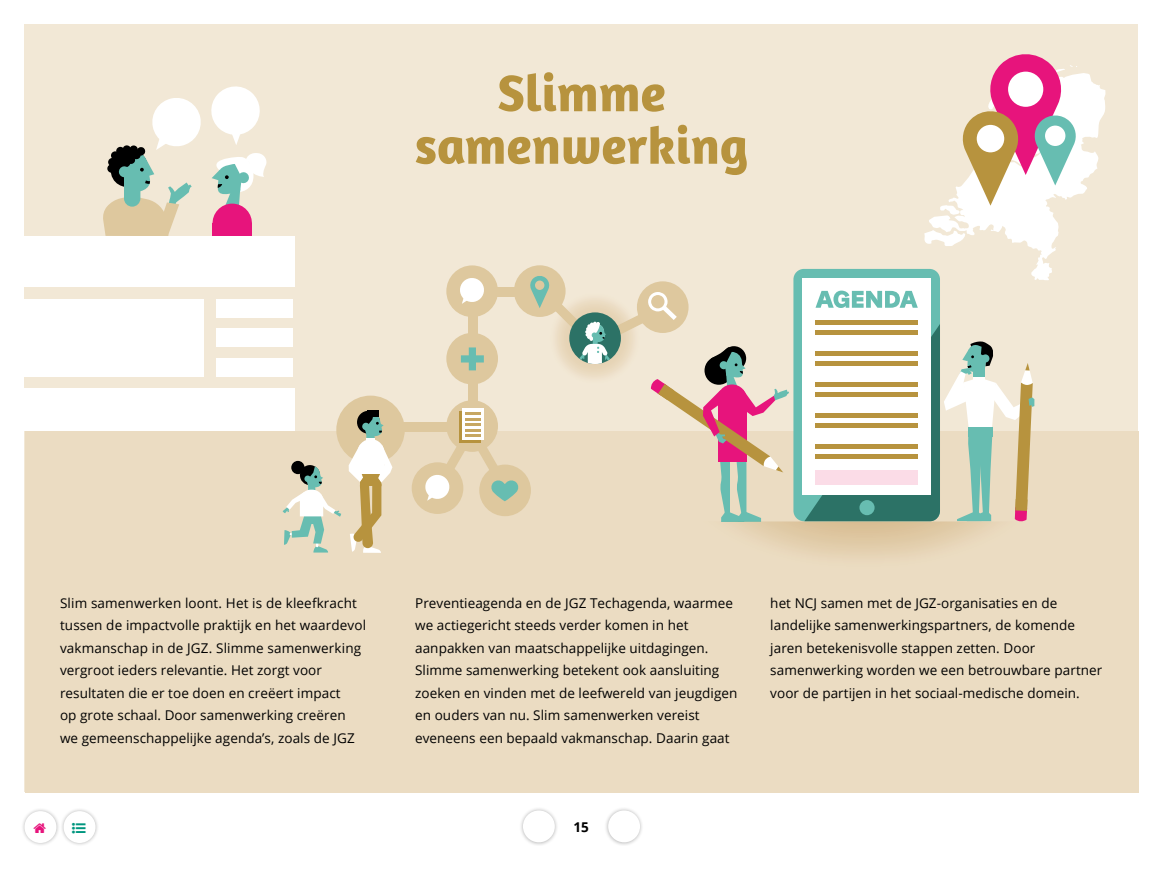
<style>
.page{position:relative;width:1163px;height:870px;background:#fff}
.page>*{position:absolute;margin:0;border:0;box-sizing:border-box;transform-origin:0 0}
.t1{font:700 52.5px/52.5px "Amaranth";color:#b7933e;text-align:center}
.t2{font:13.5px/22.5px "Open Sans";letter-spacing:.005em;color:#000}
.t3{font:700 13.5px "Open Sans";color:#000}
</style>
<div class="page">
<div style="left:25px;top:24px;width:1113px;height:768px;background:#f2e8d6"></div>
<div style="left:25px;top:431px;width:1113px;height:361px;background:#ebdcc2"></div>
<div style="left:216px;top:299px;width:77px;height:18px;background:#fff"></div>
<div style="left:216px;top:329px;width:77px;height:18px;background:#fff"></div>
<div style="left:216px;top:359px;width:77px;height:18px;background:#fff"></div>
<div style="left:0;top:299px;width:204px;height:78px;background:#fff"></div>
<svg style="left:103px;top:86px;width:164px;height:150px"></svg>
<div style="left:0;top:236px;width:294px;height:50px;background:#fff"></div>
<div style="left:0;top:388px;width:294px;height:43px;background:#fff"></div>
<div style="left:336px;top:396px;width:69px;height:68px;background:#dec89e;border-radius:50%"></div>
<svg style="left:924px;top:54px;width:181px;height:226px"></svg>
<div style="left:1045px;top:126px;width:20px;height:20px;background:#fff;border-radius:50%"></div>
<div style="left:368px;top:411px;width:11px;height:6px;background:#000"></div>
<svg style="left:349px;top:412px;width:43px;height:141px"></svg>
<div style="left:468px;top:273px;width:9px;height:167px;background:#dec89e"></div>
<div style="left:481px;top:287px;width:62px;height:9px;background:#dec89e"></div>
<div style="left:392px;top:422px;width:62px;height:9px;background:#dec89e"></div>
<div style="left:479px;top:465px;width:52px;height:51px;background:#dec89e;border-radius:50%"></div>
<div style="left:446px;top:333px;width:52px;height:51px;background:#dec89e;border-radius:50%"></div>
<div style="left:446px;top:400px;width:52px;height:52px;background:#dec89e;border-radius:50%"></div>
<div style="left:446px;top:265px;width:52px;height:52px;background:#dec89e;border-radius:50%"></div>
<svg style="left:460px;top:278px;width:24px;height:26px"></svg>
<div style="left:412px;top:462px;width:51px;height:52px;background:#dec89e;border-radius:50%"></div>
<div style="left:514px;top:265px;width:51px;height:52px;background:#dec89e;border-radius:50%"></div>
<div style="left:459px;top:411px;width:22px;height:31px;background:#b7933e"></div>
<svg style="left:462px;top:409px;width:21px;height:15px"></svg>
<hr style="left:465px;top:418px;width:15px;height:3px;background:#c7a762">
<svg style="left:464px;top:413px;width:16px;height:2px"></svg>
<svg style="left:424px;top:424px;width:95px;height:77px"></svg>
<hr style="left:465px;top:434px;width:15px;height:3px;background:#c7a762">
<svg style="left:461px;top:347px;width:23px;height:23px"></svg>
<svg style="left:282px;top:466px;width:59px;height:87px"></svg>
<div style="left:291px;top:461px;width:13px;height:13px;background:#000;border-radius:50%"></div>
<div style="left:793px;top:269px;width:147px;height:252px;background:#67bdb1;border-radius:10px"></div>
<div style="left:802px;top:278px;width:128px;height:217px;background:#fff"></div>
<div style="left:815px;top:320px;width:102px;height:5px;background:#b7933e"></div>
<svg style="left:815px;top:291px;width:102px;height:17px"></svg>
<svg style="left:804px;top:324px;width:230px;height:197px"></svg>
<div style="left:859px;top:500px;width:15px;height:15px;background:#67bdb1;border-radius:50%"></div>
<svg style="left:529px;top:275px;width:260px;height:247px"></svg>
<div style="left:519px;top:806px;width:39px;height:40px;background:#000;opacity:.3"></div>
<div style="left:523px;top:810px;width:32px;height:32px;background:#fff;border-radius:50%"></div>
<div style="left:604px;top:806px;width:40px;height:40px;background:#000;opacity:.3"></div>
<div style="left:608px;top:810px;width:32px;height:32px;background:#fff;border-radius:50%"></div>
<div style="left:21px;top:807px;width:39px;height:40px;background:#000;opacity:.3"></div>
<div style="left:25px;top:811px;width:31px;height:32px;background:#fff;border-radius:50%"></div>
<div style="left:60px;top:807px;width:39px;height:40px;background:#000;opacity:.3"></div>
<div style="left:64px;top:811px;width:31px;height:32px;background:#fff;border-radius:50%"></div>
<h1 class="t1" style="left:415px;top:66px;width:335px">Slimme samenwerking</h1>
<p class="t2" style="left:60px;top:591px;width:307px">Slim samenwerken loont. Het is de kleefkracht tussen de impactvolle praktijk en het waardevol vakmanschap in de JGZ. Slimme samenwerking vergroot ieders relevantie. Het zorgt voor resultaten die er toe doen en creëert impact<br>op grote schaal. Door samenwerking creëren we gemeenschappelijke agenda’s, zoals de JGZ</p>
<p class="t2" style="left:415px;top:591px;width:324px">Preventieagenda en de JGZ Techagenda, waarmee we actiegericht steeds verder komen in het aanpakken van maatschappelijke uitdagingen.<br>Slimme samenwerking betekent ook aansluiting zoeken en vinden met de leefwereld van jeugdigen en ouders van nu. Slim samenwerken vereist eveneens een bepaald vakmanschap. Daarin gaat</p>
<p class="t2" style="left:770px;top:591px;width:333px">het NCJ samen met de JGZ-organisaties en de landelijke samenwerkingspartners, de komende jaren betekenisvolle stappen zetten. Door samenwerking worden we een betrouwbare partner voor de partijen in het sociaal-medische domein.</p>
<p class="t3" style="left:573px;top:817px;width:17px">15</p>
</div>
